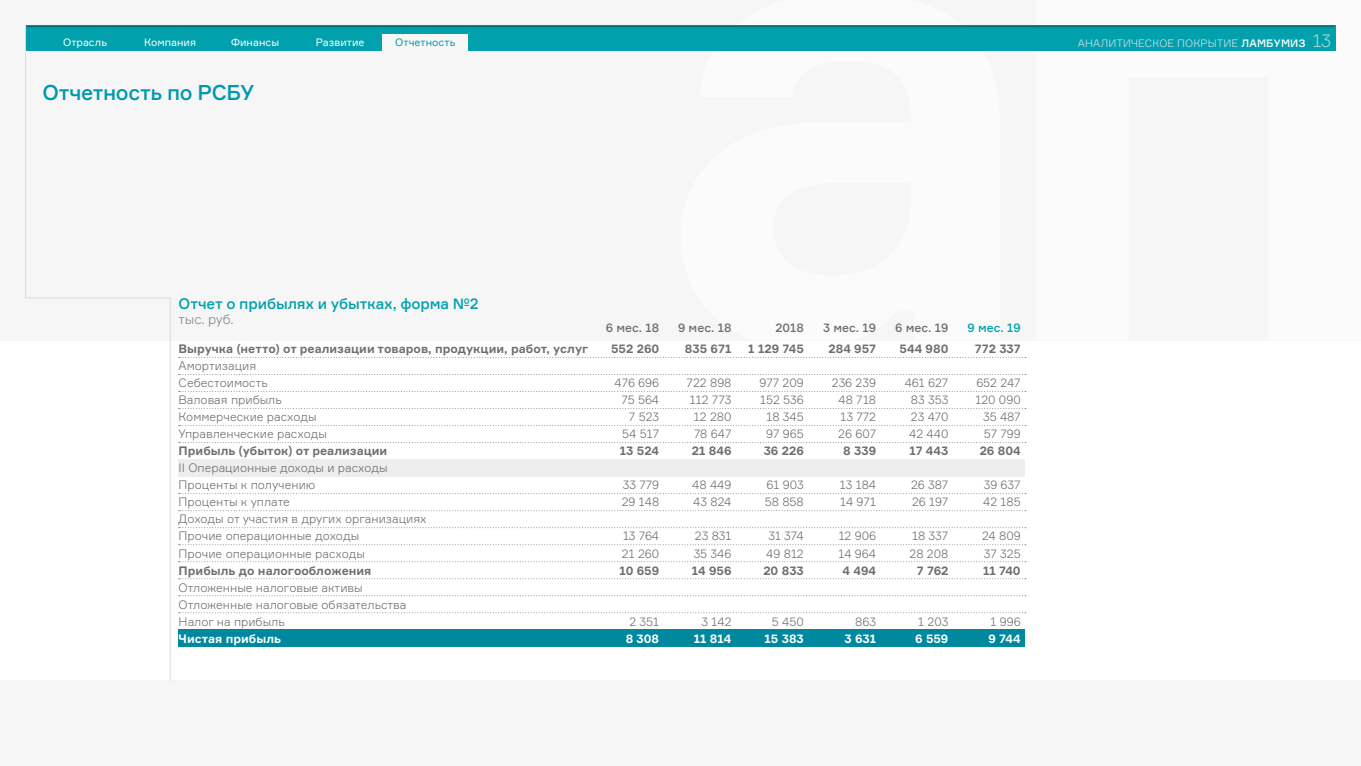
<style>
.page{position:relative;width:1361px;height:766px;background:#fff}
.page>*{position:absolute;margin:0;border:0;box-sizing:border-box;transform-origin:0 0}
.t1{font:500 21px "Formular";letter-spacing:-.02em;color:#0098ad}
.t2{font:500 15px "Formular";letter-spacing:-.01em;color:#00a1ad}
.t3{font:300 13.5px "Formular";letter-spacing:-.005em;color:#878787}
.t4{font:300 12px/17px "Formular";color:#706f6f}
.t5{font:700 12px "Formular";color:#706f6f}
.t6{font:700 12px "Formular";color:#fff}
.t7{font:500 12px "Formular";color:#706f6f}
.t8{font:500 12px "Formular";color:#00a1ad}
.t9{font:300 10.5px "Formular";letter-spacing:.015em;color:#d4e3ec}
.t10{font:10.5px "Formular";letter-spacing:.005em;color:#fff}
.t11{font:10.5px "Formular";letter-spacing:.005em;color:#00a1ad}
.s1{font-weight:500;color:#fff}
.s2{font-size:18px;color:#fff}
</style>
<div class="page">
<div style="left:0;top:0;width:1361px;height:340px;background:#f6f6f6"></div>
<div style="left:0;top:680px;width:1361px;height:85px;background:#f6f6f6"></div>
<div style="left:26px;top:26px;width:1309px;height:25px;background:#00a1ad"></div>
<svg style="left:171px;top:26px;width:1164px;height:1px"></svg>
<div style="left:383px;top:34px;width:85px;height:21px;background:#f6f6f6"></div>
<svg style="left:25px;top:25px;width:146px;height:656px"></svg>
<div style="left:179px;top:459px;width:412px;height:17px;background:#ededed"></div>
<div style="left:591px;top:459px;width:72px;height:17px;background:#ededed"></div>
<div style="left:179px;top:629px;width:412px;height:17px;background:#00889e"></div>
<div style="left:591px;top:629px;width:72px;height:17px;background:#00889e"></div>
<div style="left:663px;top:459px;width:73px;height:17px;background:#ededed"></div>
<div style="left:663px;top:629px;width:73px;height:17px;background:#00889e"></div>
<div style="left:736px;top:459px;width:72px;height:17px;background:#ededed"></div>
<div style="left:736px;top:629px;width:72px;height:17px;background:#00889e"></div>
<div style="left:808px;top:459px;width:72px;height:17px;background:#ededed"></div>
<div style="left:808px;top:629px;width:72px;height:17px;background:#00889e"></div>
<div style="left:880px;top:459px;width:72px;height:17px;background:#ededed"></div>
<div style="left:880px;top:629px;width:72px;height:17px;background:#00889e"></div>
<svg style="left:179px;top:561px;width:847px;height:1px"></svg>
<svg style="left:179px;top:578px;width:847px;height:1px"></svg>
<svg style="left:179px;top:595px;width:847px;height:1px"></svg>
<svg style="left:179px;top:612px;width:847px;height:1px"></svg>
<svg style="left:179px;top:493px;width:847px;height:1px"></svg>
<svg style="left:179px;top:510px;width:847px;height:1px"></svg>
<svg style="left:179px;top:527px;width:847px;height:1px"></svg>
<svg style="left:179px;top:544px;width:847px;height:1px"></svg>
<svg style="left:179px;top:408px;width:847px;height:1px"></svg>
<svg style="left:179px;top:425px;width:847px;height:1px"></svg>
<svg style="left:179px;top:442px;width:847px;height:1px"></svg>
<svg style="left:179px;top:391px;width:847px;height:1px"></svg>
<svg style="left:179px;top:374px;width:847px;height:1px"></svg>
<svg style="left:179px;top:357px;width:847px;height:1px"></svg>
<div style="left:952px;top:459px;width:73px;height:17px;background:#ededed"></div>
<div style="left:952px;top:629px;width:73px;height:17px;background:#00889e"></div>
<p class="t10" style="left:63px;top:36px;width:46px">Отрасль</p>
<p class="t10" style="left:144px;top:36px;width:53px">Компания</p>
<p class="t10" style="left:231px;top:36px;width:50px">Финансы</p>
<p class="t10" style="left:316px;top:36px;width:50px">Развитие</p>
<p class="t11" style="left:395px;top:36px;width:62px">Отчетность</p>
<p class="t9" style="left:1078px;top:37px;width:255px">АНАЛИТИЧЕСКОЕ ПОКРЫТИЕ <span class="s1">ЛАМБУМИЗ</span> <span class="s2">13</span></p>
<p class="t1" style="left:43px;top:80px;width:213px">Отчетность по РСБУ</p>
<p class="t2" style="left:179px;top:294px;width:302px">Отчет о прибылях и убытках, форма №2</p>
<p class="t3" style="left:179px;top:310px;width:57px">тыс. руб.</p>
<p class="t5" style="left:179px;top:341px;width:411px">Выручка (нетто) от реализации товаров, продукции, работ, услуг</p>
<p class="t4" style="left:179px;top:357px;width:79px">Амортизация</p>
<p class="t4" style="left:179px;top:374px;width:91px">Себестоимость</p>
<p class="t4" style="left:179px;top:391px;width:105px">Валовая прибыль</p>
<p class="t4" style="left:179px;top:408px;width:140px">Коммерческие расходы</p>
<p class="t4" style="left:179px;top:425px;width:150px">Управленческие расходы</p>
<p class="t5" style="left:179px;top:443px;width:210px">Прибыль (убыток) от реализации</p>
<p class="t4" style="left:179px;top:459px;width:211px">II Операционные доходы и расходы<br>Проценты к получению</p>
<p class="t4" style="left:179px;top:493px;width:113px">Проценты к уплате</p>
<p class="t4" style="left:179px;top:510px;width:250px">Доходы от участия в других организациях</p>
<p class="t4" style="left:179px;top:527px;width:182px">Прочие операционные доходы</p>
<p class="t4" style="left:179px;top:544px;width:188px">Прочие операционные расходы</p>
<p class="t5" style="left:179px;top:562px;width:194px">Прибыль до налогообложения</p>
<p class="t4" style="left:179px;top:578px;width:186px">Отложенные налоговые активы</p>
<p class="t4" style="left:179px;top:595px;width:229px">Отложенные налоговые обязательства</p>
<p class="t4" style="left:179px;top:612px;width:108px">Налог на прибыль</p>
<p class="t6" style="left:179px;top:630px;width:104px">Чистая прибыль</p>
<p class="t7" style="left:606px;top:320px;width:55px">6 мес. 18</p>
<p class="t5" style="left:611px;top:341px;width:50px">552 260</p>
<p class="t4" style="left:614px;top:374px;width:46px">476 696</p>
<p class="t4" style="left:621px;top:391px;width:39px">75 564</p>
<p class="t4" style="left:629px;top:408px;width:32px">7 523</p>
<p class="t4" style="left:622px;top:425px;width:38px">54 517</p>
<p class="t5" style="left:620px;top:443px;width:41px">13 524</p>
<p class="t4" style="left:623px;top:476px;width:38px">33 779</p>
<p class="t4" style="left:622px;top:493px;width:39px">29 148</p>
<p class="t4" style="left:623px;top:527px;width:38px">13 764</p>
<p class="t4" style="left:622px;top:544px;width:39px">21 260</p>
<p class="t5" style="left:619px;top:562px;width:41px">10 659</p>
<p class="t4" style="left:629px;top:612px;width:31px">2 351</p>
<p class="t6" style="left:626px;top:630px;width:35px">8 308</p>
<p class="t7" style="left:678px;top:320px;width:55px">9 мес. 18</p>
<p class="t7" style="left:775px;top:320px;width:30px">2018</p>
<p class="t7" style="left:823px;top:320px;width:55px">3 мес. 19</p>
<p class="t7" style="left:895px;top:320px;width:55px">6 мес. 19</p>
<p class="t5" style="left:685px;top:341px;width:48px">835 671</p>
<p class="t4" style="left:686px;top:374px;width:46px">722 898</p>
<p class="t4" style="left:690px;top:391px;width:43px">112 773</p>
<p class="t4" style="left:694px;top:408px;width:39px">12 280</p>
<p class="t4" style="left:694px;top:425px;width:39px">78 647</p>
<p class="t5" style="left:692px;top:443px;width:41px">21 846</p>
<p class="t4" style="left:692px;top:476px;width:41px">48 449</p>
<p class="t4" style="left:693px;top:493px;width:40px">43 824</p>
<p class="t4" style="left:695px;top:527px;width:38px">23 831</p>
<p class="t4" style="left:693px;top:544px;width:39px">35 346</p>
<p class="t5" style="left:692px;top:562px;width:41px">14 956</p>
<p class="t5" style="left:748px;top:341px;width:57px">1 129 745</p>
<p class="t4" style="left:759px;top:374px;width:46px">977 209</p>
<p class="t4" style="left:760px;top:391px;width:45px">152 536</p>
<p class="t4" style="left:766px;top:408px;width:39px">18 345</p>
<p class="t4" style="left:766px;top:425px;width:39px">97 965</p>
<p class="t5" style="left:764px;top:443px;width:42px">36 226</p>
<p class="t4" style="left:766px;top:476px;width:39px">61 903</p>
<p class="t4" style="left:765px;top:493px;width:40px">58 858</p>
<p class="t4" style="left:768px;top:527px;width:37px">31 374</p>
<p class="t4" style="left:766px;top:544px;width:39px">49 812</p>
<p class="t5" style="left:763px;top:562px;width:42px">20 833</p>
<p class="t5" style="left:828px;top:341px;width:49px">284 957</p>
<p class="t4" style="left:832px;top:374px;width:46px">236 239</p>
<p class="t4" style="left:838px;top:391px;width:39px">48 718</p>
<p class="t4" style="left:840px;top:408px;width:37px">13 772</p>
<p class="t4" style="left:838px;top:425px;width:39px">26 607</p>
<p class="t5" style="left:843px;top:443px;width:34px">8 339</p>
<p class="t4" style="left:840px;top:476px;width:38px">13 184</p>
<p class="t4" style="left:840px;top:493px;width:37px">14 971</p>
<p class="t4" style="left:838px;top:527px;width:39px">12 906</p>
<p class="t4" style="left:838px;top:544px;width:39px">14 964</p>
<p class="t5" style="left:842px;top:562px;width:35px">4 494</p>
<p class="t5" style="left:899px;top:341px;width:50px">544 980</p>
<p class="t4" style="left:904px;top:374px;width:45px">461 627</p>
<p class="t4" style="left:911px;top:391px;width:39px">83 353</p>
<p class="t4" style="left:911px;top:408px;width:39px">23 470</p>
<p class="t4" style="left:909px;top:425px;width:41px">42 440</p>
<p class="t5" style="left:909px;top:443px;width:41px">17 443</p>
<p class="t4" style="left:911px;top:476px;width:39px">26 387</p>
<p class="t4" style="left:912px;top:493px;width:38px">26 197</p>
<p class="t4" style="left:912px;top:527px;width:38px">18 337</p>
<p class="t4" style="left:909px;top:544px;width:40px">28 208</p>
<p class="t5" style="left:917px;top:562px;width:33px">7 762</p>
<p class="t4" style="left:701px;top:612px;width:32px">3 142</p>
<p class="t6" style="left:694px;top:630px;width:39px">11 814</p>
<p class="t4" style="left:772px;top:612px;width:33px">5 450</p>
<p class="t6" style="left:764px;top:630px;width:41px">15 383</p>
<p class="t4" style="left:855px;top:612px;width:22px">863</p>
<p class="t6" style="left:844px;top:630px;width:33px">3 631</p>
<p class="t4" style="left:918px;top:612px;width:32px">1 203</p>
<p class="t6" style="left:915px;top:630px;width:35px">6 559</p>
<p class="t8" style="left:967px;top:320px;width:55px">9 мес. 19</p>
<p class="t5" style="left:975px;top:341px;width:47px">772 337</p>
<p class="t4" style="left:976px;top:374px;width:46px">652 247</p>
<p class="t4" style="left:975px;top:391px;width:47px">120 090</p>
<p class="t4" style="left:983px;top:408px;width:39px">35 487</p>
<p class="t4" style="left:983px;top:425px;width:39px">57 799</p>
<p class="t5" style="left:979px;top:443px;width:43px">26 804</p>
<p class="t4" style="left:983px;top:476px;width:39px">39 637</p>
<p class="t4" style="left:983px;top:493px;width:39px">42 185</p>
<p class="t4" style="left:982px;top:527px;width:40px">24 809</p>
<p class="t4" style="left:984px;top:544px;width:38px">37 325</p>
<p class="t5" style="left:983px;top:562px;width:39px">11 740</p>
<p class="t4" style="left:990px;top:612px;width:32px">1 996</p>
<p class="t6" style="left:988px;top:630px;width:34px">9 744</p>
</div>
